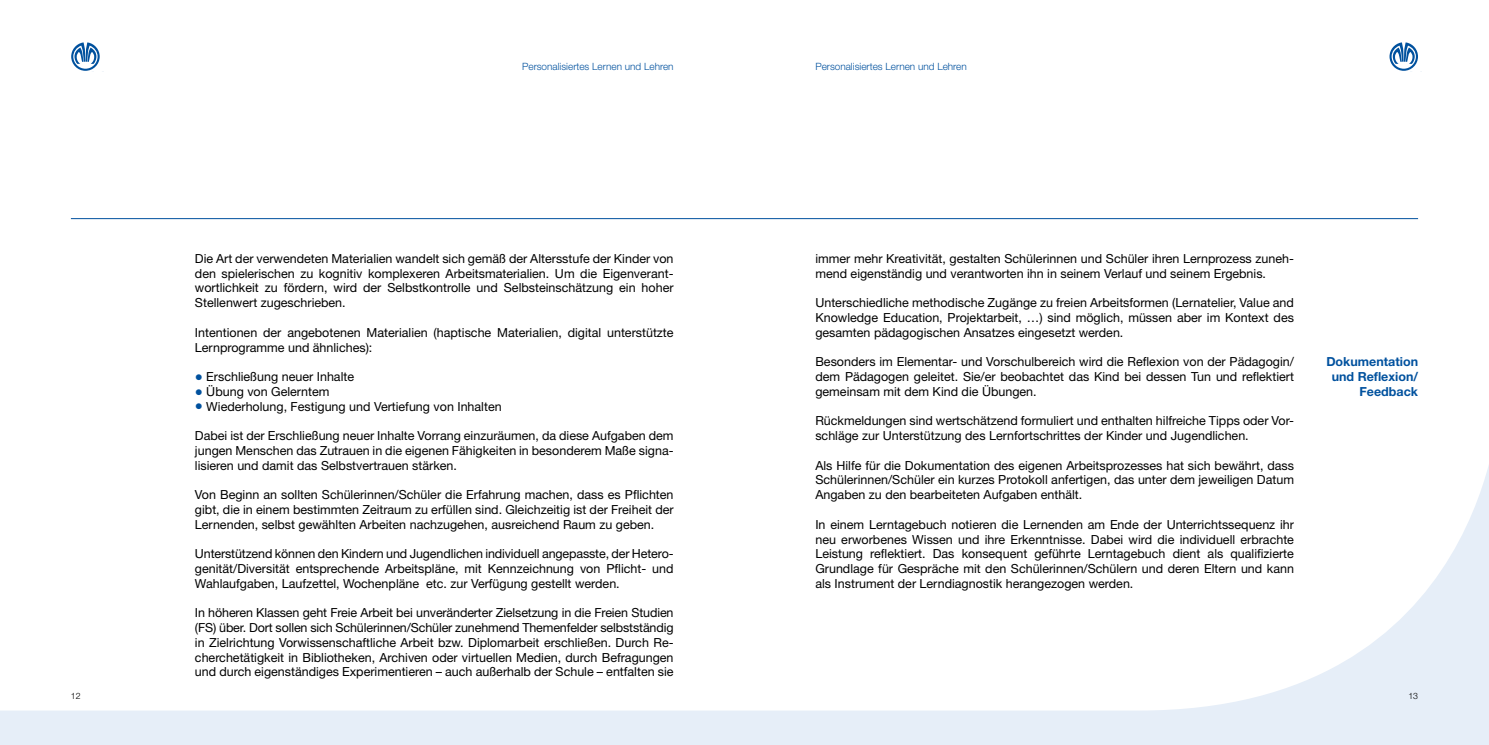
<style>
.page{position:relative;width:1489px;height:745px;background:#fff}
.page>*{position:absolute;margin:0;border:0;box-sizing:border-box;transform-origin:0 0}
.t1{font:12.5px/14.8px "Helvetica Neue";color:#000;text-align:justify}
.t2{font:700 12.5px/14.8px "Helvetica Neue";color:#00519e;text-align:right}
.t3{font:300 10px "Helvetica Neue";color:#00519e}
.t4{font:300 8.75px "Helvetica Neue";color:#000}
.s1{font-size:16.25px;color:#00519e}
</style>
<div class="page">
<hr style="left:71px;top:218px;width:1346px;height:1px;background:#00519e">
<svg style="left:71px;top:42px;width:29px;height:29px"></svg>
<svg style="left:1389px;top:42px;width:28px;height:29px"></svg>
<svg style="left:0;top:469px;width:1488px;height:275px"></svg>
<p class="t3" style="left:522px;top:60px;width:153px">Personalisiertes Lernen und Lehren</p>
<p class="t3" style="left:815px;top:60px;width:153px">Personalisiertes Lernen und Lehren</p>
<p class="t1" style="left:195px;top:251px;width:480px">Die Art der verwendeten Materialien wandelt sich gemäß der Altersstufe der Kinder von den spielerischen zu kognitiv komplexeren Arbeitsmaterialien. Um die Eigenverant&shy;wortlichkeit zu fördern, wird der Selbstkontrolle und Selbsteinschätzung ein hoher Stellenwert zugeschrieben.</p>
<p class="t1" style="left:195px;top:324px;width:480px">Intentionen der angebotenen Materialien (haptische Materialien, digital unterstützte<br>Lernprogramme und ähnliches):</p>
<p class="t1" style="left:195px;top:369px;width:161px"><span class="s1">•</span> Erschließung neuer Inhalte</p>
<p class="t1" style="left:195px;top:383px;width:136px"><span class="s1">•</span> Übung von Gelerntem</p>
<p class="t1" style="left:195px;top:398px;width:308px"><span class="s1">•</span> Wiederholung, Festigung und Vertiefung von Inhalten</p>
<p class="t1" style="left:195px;top:428px;width:480px">Dabei ist der Erschließung neuer Inhalte Vorrang einzuräumen, da diese Aufgaben dem jungen Menschen das Zutrauen in die eigenen Fähigkeiten in besonderem Maße signa&shy;lisieren und damit das Selbstvertrauen stärken.</p>
<p class="t1" style="left:195px;top:487px;width:480px">Von Beginn an sollten Schülerinnen/Schüler die Erfahrung machen, dass es Pflichten gibt, die in einem bestimmten Zeitraum zu erfüllen sind. Gleichzeitig ist der Freiheit der Lernenden, selbst gewählten Arbeiten nachzugehen, ausreichend Raum zu geben.</p>
<p class="t1" style="left:195px;top:546px;width:480px">Unterstützend können den Kindern und Jugendlichen individuell angepasste, der Hetero&shy;genität/Diversität entsprechende Arbeitspläne, mit Kennzeichnung von Pflicht- und Wahlaufgaben, Laufzettel, Wochenpläne etc. zur Verfügung gestellt werden.</p>
<p class="t1" style="left:195px;top:605px;width:480px">In höheren Klassen geht Freie Arbeit bei unveränderter Zielsetzung in die Freien Studien (FS) über. Dort sollen sich Schülerinnen/Schüler zunehmend Themenfelder selbstständig in Zielrichtung Vorwissenschaftliche Arbeit bzw. Diplomarbeit erschließen. Durch Re&shy;cherchetätigkeit in Bibliotheken, Archiven oder virtuellen Medien, durch Befragungen und durch eigenständiges Experimentieren – auch außerhalb der Schule – entfalten sie</p>
<p class="t1" style="left:815px;top:251px;width:480px">immer mehr Kreativität, gestalten Schülerinnen und Schüler ihren Lernprozess zuneh&shy;mend eigenständig und verantworten ihn in seinem Verlauf und seinem Ergebnis.</p>
<p class="t1" style="left:815px;top:295px;width:480px">Unterschiedliche methodische Zugänge zu freien Arbeitsformen (Lernatelier, Value and Knowledge Education, Projektarbeit, …) sind möglich, müssen aber im Kontext des gesamten pädagogischen Ansatzes eingesetzt werden.</p>
<p class="t1" style="left:815px;top:354px;width:480px">Besonders im Elementar- und Vorschulbereich wird die Reflexion von der Pädagogin/ dem Pädagogen geleitet. Sie/er beobachtet das Kind bei dessen Tun und reflektiert gemeinsam mit dem Kind die Übungen.</p>
<p class="t1" style="left:815px;top:413px;width:480px">Rückmeldungen sind wertschätzend formuliert und enthalten hilfreiche Tipps oder Vor&shy;schläge zur Unterstützung des Lernfortschrittes der Kinder und Jugendlichen.</p>
<p class="t1" style="left:815px;top:457px;width:480px">Als Hilfe für die Dokumentation des eigenen Arbeitsprozesses hat sich bewährt, dass Schülerinnen/Schüler ein kurzes Protokoll anfertigen, das unter dem jeweiligen Datum Angaben zu den bearbeiteten Aufgaben enthält.</p>
<p class="t1" style="left:815px;top:516px;width:480px">In einem Lerntagebuch notieren die Lernenden am Ende der Unterrichtssequenz ihr neu erworbenes Wissen und ihre Erkenntnisse. Dabei wird die individuell erbrachte Leistung reflektiert. Das konsequent geführte Lerntagebuch dient als qualifizierte Grundlage für Gespräche mit den Schülerinnen/Schülern und deren Eltern und kann als Instrument der Lerndiagnostik herangezogen werden.</p>
<p class="t2" style="left:1326px;top:354px;width:93px">Dokumentation und Reflexion/<br>Feedback</p>
<p class="t4" style="left:71px;top:689px;width:11px">12</p>
<p class="t4" style="left:1408px;top:689px;width:11px">13</p>
</div>
